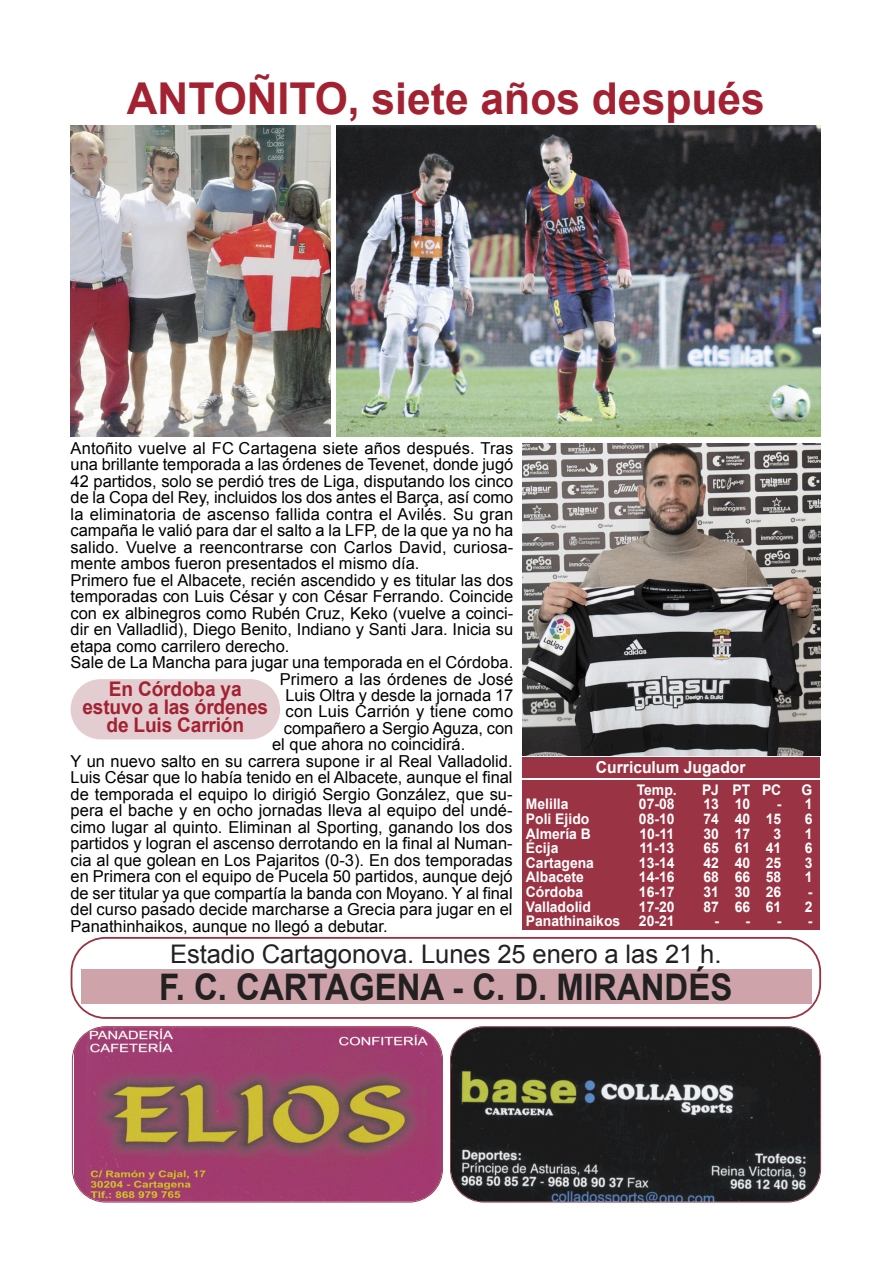
<style>
.page{position:relative;width:893px;height:1263px;background:#fff}
.page>*{position:absolute;margin:0;border:0;box-sizing:border-box;transform-origin:0 0}
.t1{font:700 43.95px "Arial";color:#a22232}
.t2{font:700 36.6px "Arial";color:#232021;scale:.9 1}
.t3{font:25.65px "Arial";letter-spacing:-.005em;color:#232021}
.t4{font:700 20.1px/18.3px "Arial";letter-spacing:-.01em;color:#a22232;text-align:center;scale:.95 1}
.t5{font:16.5px "Arial";color:#000}
.t6{font:700 16.5px "Arial";color:#fff;scale:.95 1}
.t7{font:700 14.7px "Arial";color:#fff;scale:.95 1}
</style>
<div class="page">
<svg style="left:71px;top:937px;width:750px;height:82px"></svg>
<img style="left:71px;top:125px;width:259px;height:311px">
<img style="left:336px;top:125px;width:484px;height:311px">
<img style="left:522px;top:444px;width:298px;height:311px">
<div style="left:522px;top:780px;width:297px;height:150px;background:#9a3444"></div>
<div style="left:522px;top:757px;width:297px;height:21px;background:#9a3444"></div>
<div style="left:71px;top:679px;width:209px;height:60px;background:#e4cdd0"></div>
<img style="left:74px;top:1027px;width:368px;height:175px">
<img style="left:451px;top:1027px;width:369px;height:175px">
<h1 class="t1" style="left:127px;top:75px;width:639px">ANTOÑITO, siete años después</h1>
<p class="t5" style="left:71px;top:439px;width:444px">Antoñito vuelve al FC Cartagena siete años después. Tras</p>
<p class="t5" style="left:71px;top:455px;width:444px">una brillante temporada a las órdenes de Tevenet, donde jugó</p>
<p class="t5" style="left:71px;top:472px;width:444px">42 partidos, solo se perdió tres de Liga, disputando los cinco</p>
<p class="t5" style="left:71px;top:488px;width:444px">de la Copa del Rey, incluidos los dos antes el Barça, así como</p>
<p class="t5" style="left:71px;top:505px;width:444px">la eliminatoria de ascenso fallida contra el Avilés. Su gran</p>
<p class="t5" style="left:71px;top:521px;width:444px">campaña le valió para dar el salto a la LFP, de la que ya no ha</p>
<p class="t5" style="left:71px;top:538px;width:444px">salido. Vuelve a reencontrarse con Carlos David, curiosa-</p>
<p class="t5" style="left:71px;top:554px;width:350px">mente ambos fueron presentados el mismo día.</p>
<p class="t5" style="left:71px;top:571px;width:444px">Primero fue el Albacete, recién ascendido y es titular las dos</p>
<p class="t5" style="left:71px;top:587px;width:444px">temporadas con Luis César y con César Ferrando. Coincide</p>
<p class="t5" style="left:71px;top:604px;width:444px">con ex albinegros como Rubén Cruz, Keko (vuelve a coinci-</p>
<p class="t5" style="left:71px;top:620px;width:444px">dir en Valladlid), Diego Benito, Indiano y Santi Jara. Inicia su</p>
<p class="t5" style="left:71px;top:637px;width:220px">etapa como carrilero derecho.</p>
<p class="t5" style="left:71px;top:653px;width:444px">Sale de La Mancha para jugar una temporada en el Córdoba.</p>
<p class="t5" style="left:280px;top:670px;width:235px">Primero a las órdenes de José</p>
<p class="t5" style="left:285px;top:686px;width:229px">Luis Oltra y desde la jornada 17</p>
<p class="t5" style="left:285px;top:703px;width:229px">con Luis Carrión y tiene como</p>
<p class="t5" style="left:284px;top:719px;width:231px">compañero a Sergio Aguza, con</p>
<p class="t5" style="left:272px;top:735px;width:195px">el que ahora no coincidirá.</p>
<p class="t5" style="left:71px;top:752px;width:443px">Y un nuevo salto en su carrera supone ir al Real Valladolid.</p>
<p class="t5" style="left:71px;top:768px;width:443px">Luis César que lo había tenido en el Albacete, aunque el final</p>
<p class="t5" style="left:71px;top:785px;width:443px">de temporada el equipo lo dirigió Sergio González, que su-</p>
<p class="t5" style="left:71px;top:801px;width:443px">pera el bache y en ocho jornadas lleva al equipo del undé-</p>
<p class="t5" style="left:71px;top:818px;width:443px">cimo lugar al quinto. Eliminan al Sporting, ganando los dos</p>
<p class="t5" style="left:71px;top:834px;width:443px">partidos y logran el ascenso derrotando en la final al Numan-</p>
<p class="t5" style="left:71px;top:851px;width:443px">cia al que golean en Los Pajaritos (0-3). En dos temporadas</p>
<p class="t5" style="left:71px;top:867px;width:443px">en Primera con el equipo de Pucela 50 partidos, aunque dejó</p>
<p class="t5" style="left:71px;top:884px;width:443px">de ser titular ya que compartía la banda con Moyano. Y al final</p>
<p class="t5" style="left:71px;top:900px;width:443px">del curso pasado decide marcharse a Grecia para jugar en el</p>
<p class="t5" style="left:71px;top:917px;width:318px">Panathinhaikos, aunque no llegó a debutar.</p>
<p class="t4" style="left:82px;top:680px;width:197px">En Córdoba ya estuvo a las órdenes de Luis Carrión</p>
<p class="t6" style="left:596px;top:758px;width:159px">Curriculum Jugador</p>
<p class="t7" style="left:636px;top:781px;width:44px">Temp.</p>
<p class="t7" style="left:702px;top:781px;width:85px">PJ PT PC</p>
<p class="t7" style="left:801px;top:781px;width:13px">G</p>
<p class="t7" style="left:526px;top:796px;width:46px">Melilla</p>
<p class="t7" style="left:639px;top:796px;width:39px">07-08</p>
<p class="t7" style="left:703px;top:796px;width:51px">13 10</p>
<p class="t7" style="left:776px;top:796px;width:39px">- 1</p>
<p class="t7" style="left:526px;top:811px;width:68px">Poli Ejido</p>
<p class="t7" style="left:639px;top:811px;width:39px">08-10</p>
<p class="t7" style="left:703px;top:811px;width:83px">74 40 15</p>
<p class="t7" style="left:804px;top:811px;width:10px">6</p>
<p class="t7" style="left:526px;top:825px;width:70px">Almería B</p>
<p class="t7" style="left:639px;top:825px;width:38px">10-11</p>
<p class="t7" style="left:703px;top:825px;width:51px">30 17</p>
<p class="t7" style="left:773px;top:825px;width:10px">3</p>
<p class="t7" style="left:804px;top:825px;width:10px">1</p>
<p class="t7" style="left:526px;top:840px;width:36px">Écija</p>
<p class="t7" style="left:639px;top:840px;width:38px">11-13</p>
<p class="t7" style="left:703px;top:840px;width:83px">65 61 41</p>
<p class="t7" style="left:804px;top:840px;width:10px">6</p>
<p class="t7" style="left:526px;top:854px;width:73px">Cartagena</p>
<p class="t7" style="left:639px;top:854px;width:39px">13-14</p>
<p class="t7" style="left:703px;top:854px;width:83px">42 40 25</p>
<p class="t7" style="left:804px;top:854px;width:10px">3</p>
<p class="t7" style="left:526px;top:869px;width:63px">Albacete</p>
<p class="t7" style="left:639px;top:869px;width:39px">14-16</p>
<p class="t7" style="left:703px;top:869px;width:83px">68 66 58</p>
<p class="t7" style="left:804px;top:869px;width:10px">1</p>
<p class="t7" style="left:526px;top:884px;width:62px">Córdoba</p>
<p class="t7" style="left:639px;top:884px;width:39px">16-17</p>
<p class="t7" style="left:703px;top:884px;width:83px">31 30 26</p>
<p class="t7" style="left:807px;top:884px;width:6px">-</p>
<p class="t7" style="left:526px;top:898px;width:70px">Valladolid</p>
<p class="t7" style="left:639px;top:898px;width:39px">17-20</p>
<p class="t7" style="left:703px;top:898px;width:83px">87 66 61</p>
<p class="t7" style="left:804px;top:898px;width:10px">2</p>
<p class="t7" style="left:526px;top:913px;width:101px">Panathinaikos</p>
<p class="t7" style="left:639px;top:913px;width:39px">20-21</p>
<p class="t7" style="left:714px;top:913px;width:39px">- -</p>
<p class="t7" style="left:776px;top:913px;width:39px">- -</p>
<h3 class="t3" style="left:170px;top:940px;width:553px">Estadio Cartagonova. Lunes 25 enero a las 21 h.</h3>
<h2 class="t2" style="left:159px;top:966px;width:638px">F. C. CARTAGENA - C. D. MIRANDÉS</h2>
</div>
